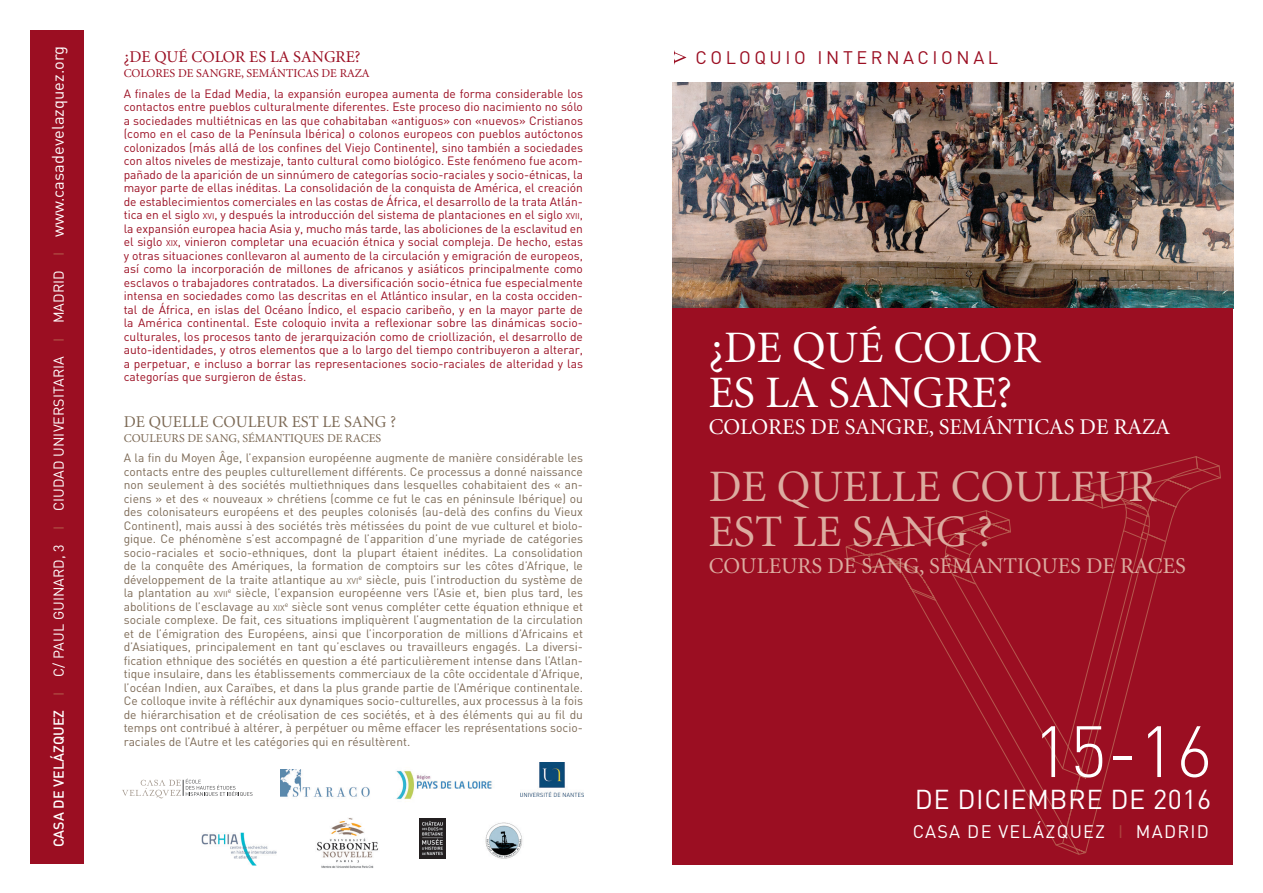
<style>
.page{position:relative;width:1263px;height:893px;background:#fff}
.page>*{position:absolute;margin:0;border:0;box-sizing:border-box;transform-origin:0 0}
.t1{font:300 71.4px "DIN";color:#fff}
.t2{font:45px/45px "Minion LT";color:#dcaca0}
.t3{font:45px/45px "Minion LT";color:#fff}
.t4{font:27px "DIN";letter-spacing:.02em;color:#fff}
.t5{font:22.5px "Minion LT";color:#dcaca0}
.t6{font:22.5px "Minion LT";color:#fff}
.t7{font:18px "DIN";letter-spacing:.07em;color:#fff}
.t8{font:18px "DIN";letter-spacing:.2em;color:#9b0e22}
.t9{font:16.5px "Minion LT";color:#7d6a56}
.t10{font:16.5px "Minion LT";color:#9b0e22}
.t11{font:14.25px "DIN";letter-spacing:.005em;color:#fff}
.t12{font:12px/13.5px "DIN";color:#7d6a56;text-align:justify}
.t13{font:12px/13.5px "DIN";color:#9b0e22;text-align:justify}
.t14{font:12px "Minion Pro";color:#7d6a56}
.t15{font:12px "Minion LT";color:#9b0e22}
.s1{font-weight:500}
.s2{font-weight:500;color:#ac433e}
.s3{font-size:16.5px}
.s4{font-size:8.4px}
.s5{color:#ac433e}
</style>
<div class="page">
<img style="left:672px;top:82px;width:561px;height:226px">
<div style="left:672px;top:308px;width:561px;height:557px;background:#9b0e22"></div>
<svg style="left:1080px;top:585px;width:75px;height:270px"></svg>
<svg style="left:1058px;top:699px;width:22px;height:156px"></svg>
<svg style="left:908px;top:585px;width:158px;height:261px"></svg>
<svg style="left:845px;top:456px;width:376px;height:129px"></svg>
<div style="left:30px;top:30px;width:53px;height:833px;background:#9b0e22"></div>
<svg style="left:674px;top:51px;width:12px;height:13px"></svg>
<svg style="left:122px;top:779px;width:131px;height:19px"></svg>
<img style="left:420px;top:818px;width:26px;height:41px">
<img style="left:485px;top:822px;width:38px;height:37px">
<img style="left:520px;top:763px;width:64px;height:34px">
<img style="left:202px;top:833px;width:75px;height:32px">
<img style="left:281px;top:770px;width:89px;height:27px">
<img style="left:396px;top:770px;width:96px;height:30px">
<img style="left:316px;top:818px;width:63px;height:50px">
<p class="t11" style="left:50px;top:847px;width:803px;rotate:-90deg"><span class="s1">CASA DE VELÁZQUEZ</span> <span class="s2">I</span> C/ PAU L GU INARD, 3 <span class="s2">I</span> CIU DAD U NIVERSITARIA <span class="s2">I</span> MADRID <span class="s2">I</span> <span class="s3">www.casadevelazquez.org</span></p>
<h3 class="t10" style="left:124px;top:48px;width:238px">¿DE QUÉ COLOR ES LA SANGRE?</h3>
<p class="t15" style="left:124px;top:67px;width:247px">COLORES DE SANGRE, SEMÁNTICAS DE RAZA</p>
<p class="t13" style="left:124px;top:86px;width:461px">A finales de la Edad Media, la expansión europea aumenta de forma considerable los contactos entre pueblos culturalmente diferentes. Este proceso dio nacimiento no sólo a sociedades multiétnicas en las que cohabitaban «antiguos» con «nuevos» Cristianos (como en el caso de la Península Ibérica) o colonos europeos con pueblos autóctonos colonizados (más allá de los confines del Viejo Continente), sino también a sociedades con altos niveles de mestizaje, tanto cultural como biológico. Este fenómeno fue acom&shy;pañado de la aparición de un sinnúmero de categorías socio-raciales y socio-étnicas, la mayor parte de ellas inéditas. La consolidación de la conquista de América, el creación de establecimientos comerciales en las costas de África, el desarrollo de la trata Atlán&shy;tica en el siglo <span class="s4">XVI</span>, y después la introducción del sistema de plantaciones en el siglo <span class="s4">XVII</span>, la expansión europea hacia Asia y, mucho más tarde, las aboliciones de la esclavitud en el siglo <span class="s4">XIX</span>, vinieron completar una ecuación étnica y social compleja. De hecho, estas y otras situaciones conllevaron al aumento de la circulación y emigración de europeos, así como la incorporación de millones de africanos y asiáticos principalmente como esclavos o trabajadores contratados. La diversificación socio-étnica fue especialmente intensa en sociedades como las descritas en el Atlántico insular, en la costa occiden&shy;tal de África, en islas del Océano Índico, el espacio caribeño, y en la mayor parte de la América continental. Este coloquio invita a reflexionar sobre las dinámicas socio&shy;culturales, los procesos tanto de jerarquización como de criollización, el desarrollo de auto-identidades, y otros elementos que a lo largo del tiempo contribuyeron a alterar, a perpetuar, e incluso a borrar las representaciones socio-raciales de alteridad y las categorías que surgieron de éstas.</p>
<h3 class="t9" style="left:124px;top:414px;width:274px">DE QUELLE COULEUR EST LE SANG ?</h3>
<p class="t14" style="left:124px;top:430px;width:259px">COULEURS DE SANG, SÉMANTIQUES DE RACES</p>
<p class="t12" style="left:124px;top:451px;width:461px">A la fin du Moyen Âge, l’expansion européenne augmente de manière considérable les contacts entre des peuples culturellement différents. Ce processus a donné naissance non seulement à des sociétés multiethniques dans lesquelles cohabitaient des « an&shy;ciens » et des « nouveaux » chrétiens (comme ce fut le cas en péninsule Ibérique) ou des colonisateurs européens et des peuples colonisés (au-delà des confins du Vieux Continent), mais aussi à des sociétés très métissées du point de vue culturel et biolo&shy;gique. Ce phénomène s’est accompagné de l’apparition d’une myriade de catégories socio-raciales et socio-ethniques, dont la plupart étaient inédites. La consolidation de la conquête des Amériques, la formation de comptoirs sur les côtes d’Afrique, le développement de la traite atlantique au <span class="s4">XVI</span><sup>e</sup> siècle, puis l’introduction du système de la plantation au <span class="s4">XVII</span><sup>e</sup> siècle, l’expansion européenne vers l’Asie et, bien plus tard, les abolitions de l’esclavage au <span class="s4">XIX</span><sup>e</sup> siècle sont venus compléter cette équation ethnique et sociale complexe. De fait, ces situations impliquèrent l’augmentation de la circulation et de l’émigration des Européens, ainsi que l’incorporation de millions d’Africains et d’Asiatiques, principalement en tant qu’esclaves ou travailleurs engagés. La diversi&shy;fication ethnique des sociétés en question a été particulièrement intense dans l’Atlan&shy;tique insulaire, dans les établissements commerciaux de la côte occidentale d’Afrique, l’océan Indien, aux Caraïbes, et dans la plus grande partie de l’Amérique continentale.<br>Ce colloque invite à réfléchir aux dynamiques socio-culturelles, aux processus à la fois de hiérarchisation et de créolisation de ces sociétés, et à des éléments qui au fil du temps ont contribué à altérer, à perpétuer ou même effacer les représentations socio&shy;raciales de l’Autre et les catégories qui en résultèrent.</p>
<h3 class="t8" style="left:695px;top:46px;width:29px">Colo</h3>
<h3 class="t8" style="left:754px;top:46px;width:41px">quio</h3>
<h3 class="t8" style="left:818px;top:46px;width:182px">INTERNACIONAL</h3>
<h2 class="t3" style="left:709px;top:327px;width:334px">¿DE QUÉ COLOR<br>ES LA SANGRE?</h2>
<h3 class="t6" style="left:709px;top:416px;width:463px">COLORES DE SANGRE, SEMÁNTICAS DE RAZA</h3>
<h2 class="t2" style="left:709px;top:465px;width:449px">DE QUELLE COULEUR<br>EST LE SANG ?</h2>
<h3 class="t5" style="left:709px;top:554px;width:479px">COULEURS DE SANG, SÉMANTIQUES DE RACES</h3>
<h1 class="t1" style="left:1033px;top:707px;width:181px">15-16</h1>
<h3 class="t4" style="left:915px;top:782px;width:298px">DE DICIEMBRE DE 2016</h3>
<h3 class="t7" style="left:913px;top:820px;width:298px">CASA DE VELÁZQU EZ <span class="s5">I</span> MADRID</h3>
</div>
